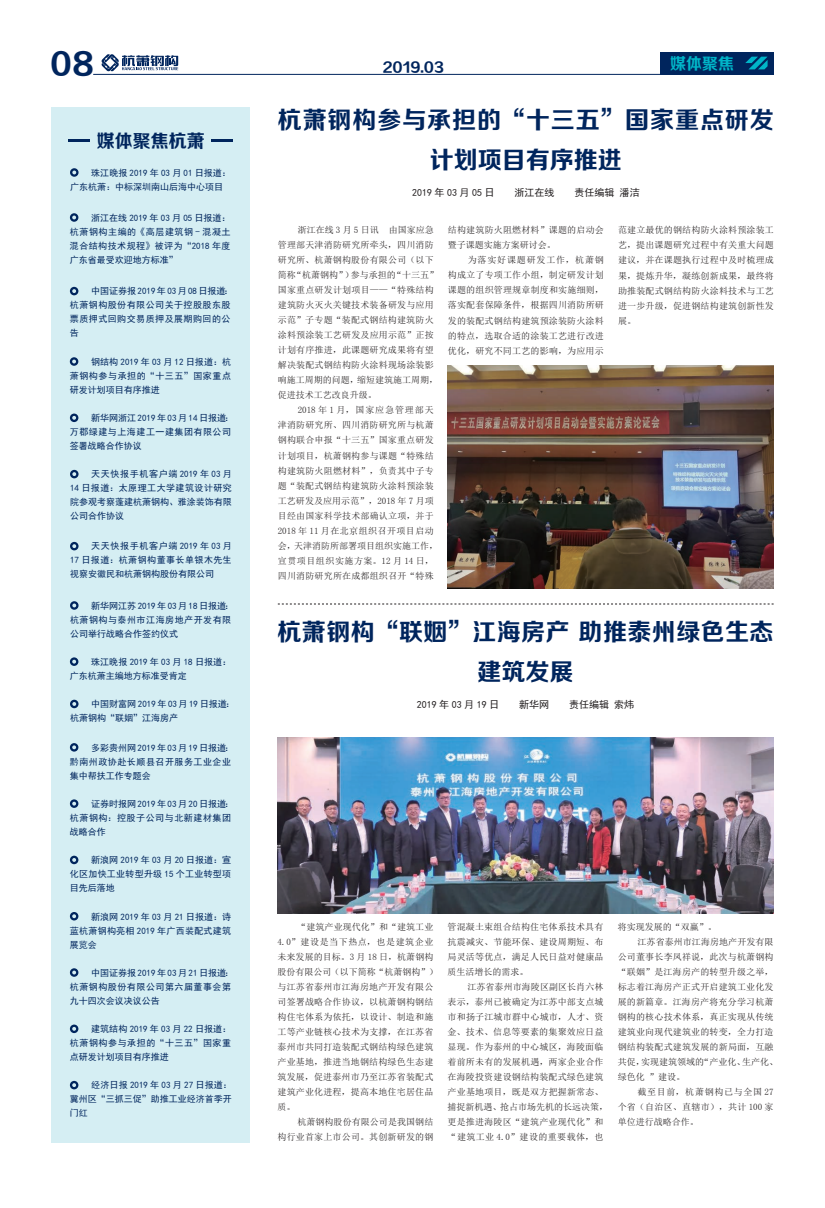
<style>
.page{position:relative;width:825px;height:1208px;background:#fff}
.page>*{position:absolute;margin:0;border:0;box-sizing:border-box;transform-origin:0 0}
.t1{font:30px "FZZCHJW GB1 0";color:#00255d}
.t2{font:24px/40px "FZZCHJW GB1 0";letter-spacing:.04em;color:#00255d;text-align:center}
.t3{font:24px/40px "FZZCHJW GB1 0";letter-spacing:.02em;color:#00255d;text-align:center}
.t4{font:18px "FZZCHJW GB1 0";color:#00255d}
.t5{font:16px "FZZCHJW GB1 0";color:#00b5c8}
.t6{font:14px "FZZCHJW GB1 0";color:#00255d}
.t7{font:10px "Sim Hei";color:#231f20}
.t8{font:9px/15px "Sim Sun";letter-spacing:.02em;color:#231f20}
.t9{font:9px/14px "Sim Hei";color:#00255d;text-align:justify}
.t10{font:9px/14px "Sim Hei";letter-spacing:.055em;color:#00255d}
.t11{font:9px/14px "Sim Hei";letter-spacing:.03em;color:#00255d}
.t12{font:9px "Sim Sun";color:#231f20}
.t13{font:9px "Sim Sun";letter-spacing:.075em;color:#231f20}
</style>
<div class="page">
<div style="left:51px;top:108px;width:198px;height:1034px;background:#d5eef3"></div>
<div style="left:660px;top:52px;width:85px;height:22px;background:#00255d"></div>
<div style="left:745px;top:52px;width:29px;height:22px;background:#00255d"></div>
<hr style="left:93px;top:74px;width:681px;height:1px;background:#00255d">
<svg style="left:745px;top:57px;width:22px;height:12px"></svg>
<svg style="left:102px;top:54px;width:76px;height:17px"></svg>
<img style="left:448px;top:365px;width:326px;height:223px">
<img style="left:277px;top:737px;width:497px;height:176px">
<svg style="left:278px;top:604px;width:496px;height:1px"></svg>
<hr style="left:68px;top:139px;width:21px;height:3px;background:#00255d">
<hr style="left:211px;top:139px;width:21px;height:3px;background:#00255d">
<div style="left:70px;top:168px;width:9px;height:9px;border:2px solid #00255d;border-radius:50%"></div>
<div style="left:70px;top:413px;width:8px;height:9px;border:2px solid #00255d;border-radius:50%"></div>
<div style="left:70px;top:601px;width:9px;height:9px;border:2px solid #00255d;border-radius:50%"></div>
<div style="left:70px;top:799px;width:8px;height:9px;border:2px solid #00255d;border-radius:50%"></div>
<div style="left:70px;top:968px;width:8px;height:8px;border:2px solid #00255d;border-radius:50%"></div>
<div style="left:70px;top:912px;width:8px;height:8px;border:2px solid #00255d;border-radius:50%"></div>
<div style="left:70px;top:1024px;width:8px;height:9px;border:2px solid #00255d;border-radius:50%"></div>
<div style="left:70px;top:657px;width:8px;height:9px;border:2px solid #00255d;border-radius:50%"></div>
<div style="left:70px;top:1080px;width:8px;height:9px;border:2px solid #00255d;border-radius:50%"></div>
<div style="left:70px;top:542px;width:9px;height:8px;border:2px solid #00255d;border-radius:50%"></div>
<div style="left:70px;top:470px;width:9px;height:8px;border:2px solid #00255d;border-radius:50%"></div>
<div style="left:70px;top:287px;width:8px;height:8px;border:2px solid #00255d;border-radius:50%"></div>
<div style="left:70px;top:743px;width:8px;height:8px;border:2px solid #00255d;border-radius:50%"></div>
<div style="left:70px;top:855px;width:8px;height:9px;border:2px solid #00255d;border-radius:50%"></div>
<div style="left:70px;top:213px;width:8px;height:9px;border:2px solid #00255d;border-radius:50%"></div>
<div style="left:70px;top:357px;width:8px;height:9px;border:2px solid #00255d;border-radius:50%"></div>
<div style="left:70px;top:699px;width:9px;height:9px;border:2px solid #00255d;border-radius:50%"></div>
<h1 class="t1" style="left:50px;top:48px;width:45px">08</h1>
<h3 class="t6" style="left:383px;top:60px;width:63px">2019.03</h3>
<h3 class="t5" style="left:670px;top:55px;width:65px">媒体聚焦</h3>
<h3 class="t4" style="left:97px;top:131px;width:109px">媒体聚焦杭萧</h3>
<p class="t9" style="left:70px;top:166px;width:162px;text-indent:21px">珠江晚报 2019 年 03 月 01 日报道：广东杭萧：中标深圳南山后海中心项目</p>
<p class="t9" style="left:70px;top:211px;width:162px;text-indent:21px">浙江在线 2019 年 03 月 05 日报道：杭萧钢构主编的《高层建筑钢 - 混凝土混合结构技术规程》被评为“2018 年度广东省最受欢迎地方标准”</p>
<p class="t10" style="left:70px;top:284px;width:164px;text-indent:21px">中国证券报 2019年 03月 08日报道：杭萧钢构股份有限公司关于控股股东股票质押式回购交易质押及展期购回的公告</p>
<p class="t9" style="left:70px;top:355px;width:163px;text-indent:21px">钢结构 2019 年 03 月 12 日报道：杭萧钢构参与承担的“十三五”国家重点研发计划项目有序推进</p>
<p class="t9" style="left:70px;top:411px;width:165px;text-align:left;text-indent:21px">新华网浙江 2019 年 03 月 14 日报道：万郡绿建与上海建工一建集团有限公司签署战略合作协议</p>
<p class="t9" style="left:70px;top:467px;width:163px;text-indent:21px">天天快报手机客户端 2019 年 03 月14 日报道：太原理工大学建筑设计研究院参观考察蓬建杭萧钢构、雅涂装饰有限公司合作协议</p>
<p class="t9" style="left:70px;top:539px;width:163px;text-indent:21px">天天快报手机客户端 2019 年 03 月17 日报道：杭萧钢构董事长单银木先生视察安徽民和杭萧钢构股份有限公司</p>
<p class="t9" style="left:70px;top:598px;width:165px;text-align:left;text-indent:21px">新华网江苏 2019 年 03 月 18 日报道：杭萧钢构与泰州市江海房地产开发有限公司举行战略合作签约仪式</p>
<p class="t9" style="left:70px;top:655px;width:163px;text-indent:21px">珠江晚报 2019 年 03 月 18 日报道：广东杭萧主编地方标准受肯定</p>
<p class="t9" style="left:70px;top:697px;width:166px;text-indent:21px">中国财富网 2019 年 03 月 19 日报道：杭萧钢构“联姻”江海房产</p>
<p class="t9" style="left:70px;top:740px;width:165px;text-align:left;text-indent:21px">多彩贵州网 2019 年 03 月 19 日报道：黔南州政协赴长顺县召开服务工业企业集中帮扶工作专题会</p>
<p class="t11" style="left:70px;top:797px;width:165px;text-indent:21px">证券时报网 2019 年 03 月 20 日报道：杭萧钢构：控股子公司与北新建材集团战略合作</p>
<p class="t9" style="left:70px;top:853px;width:163px;text-indent:21px">新浪网 2019 年 03 月 20 日报道：宣化区加快工业转型升级 15 个工业转型项目先后落地</p>
<p class="t9" style="left:70px;top:909px;width:163px;text-indent:21px">新浪网 2019 年 03 月 21 日报道：诗蓝杭萧钢构亮相 2019 年广西装配式建筑展览会</p>
<p class="t9" style="left:70px;top:965px;width:165px;text-align:left;text-indent:21px">中国证券报 2019 年 03 月 21 日报道：杭萧钢构股份有限公司第六届董事会第九十四次会议决议公告</p>
<p class="t9" style="left:70px;top:1022px;width:163px;text-indent:21px">建筑结构 2019 年 03 月 22 日报道：杭萧钢构参与承担的“十三五”国家重点研发计划项目有序推进</p>
<p class="t9" style="left:70px;top:1078px;width:163px;text-indent:21px">经济日报 2019 年 03 月 27 日报道：冀州区“三抓三促”助推工业经济首季开门红</p>
<h2 class="t2" style="left:278px;top:101px;width:497px">杭萧钢构参与承担的“十三五”国家重点研发计划项目有序推进</h2>
<p class="t7" style="left:412px;top:188px;width:84px">2019 年 03 月 05 日</p>
<p class="t7" style="left:515px;top:188px;width:41px">浙江在线</p>
<p class="t7" style="left:575px;top:188px;width:66px">责任编辑 潘洁</p>
<p class="t8" style="left:278px;top:223px;width:162px;text-indent:20px">浙江在线 3 月 5 日讯 由国家应急管理部天津消防研究所牵头，四川消防研究所、杭萧钢构股份有限公司（以下简称“杭萧钢构”）参与承担的“十三五”国家重点研发计划项目——“特殊结构建筑防火灭火关键技术装备研发与应用示范”子专题“装配式钢结构建筑防火涂料预涂装工艺研发及应用示范”正按计划有序推进，此课题研究成果将有望解决装配式钢结构防火涂料现场涂装影响施工周期的问题，缩短建筑施工周期，促进技术工艺改良升级。</p>
<p class="t8" style="left:278px;top:403px;width:162px;text-indent:20px">2018 年 1 月，国家应急管理部天津消防研究所、四川消防研究所与杭萧钢构联合申报“十三五”国家重点研发计划项目，杭萧钢构参与课题“特殊结构建筑防火阻燃材料”，负责其中子专题“装配式钢结构建筑防火涂料预涂装工艺研发及应用示范”，2018 年 7 月项目经由国家科学技术部确认立项，并于<br>2018 年 11 月在北京组织召开项目启动会，天津消防所部署项目组织实施工作，宣贯项目组织实施方案。12 月 14 日，四川消防研究所在成都组织召开“特殊</p>
<p class="t8" style="left:448px;top:223px;width:157px">结构建筑防火阻燃材料”课题的启动会暨子课题实施方案研讨会。</p>
<p class="t8" style="left:448px;top:253px;width:157px;text-align:justify;text-indent:20px">为落实好课题研发工作，杭萧钢构成立了专项工作小组，制定研发计划课题的组织管理规章制度和实施细则，落实配套保障条件，根据四川消防所研发的装配式钢结构建筑预涂装防火涂料的特点，选取合适的涂装工艺进行改进优化，研究不同工艺的影响，为应用示</p>
<p class="t8" style="left:618px;top:223px;width:157px;text-align:justify">范建立最优的钢结构防火涂料预涂装工艺，提出课题研究过程中有关重大问题建议，并在课题执行过程中及时梳理成果，提炼升华，凝练创新成果，最终将助推装配式钢结构防火涂料技术与工艺进一步升级，促进钢结构建筑创新性发展。</p>
<h2 class="t3" style="left:277px;top:613px;width:498px">杭萧钢构“联姻”江海房产 助推泰州绿色生态建筑发展</h2>
<p class="t7" style="left:417px;top:699px;width:84px">2019 年 03 月 19 日</p>
<p class="t7" style="left:519px;top:699px;width:31px">新华网</p>
<p class="t7" style="left:569px;top:699px;width:66px">责任编辑 索炜</p>
<p class="t8" style="left:277px;top:919px;width:162px;text-indent:20px">“建筑产业现代化”和“建筑工业<br>4.0”建设是当下热点，也是建筑企业未来发展的目标。3 月 18 日，杭萧钢构股份有限公司（以下简称“杭萧钢构”）与江苏省泰州市江海房地产开发有限公司签署战略合作协议，以杭萧钢构钢结构住宅体系为依托，以设计、制造和施工等产业链核心技术为支撑，在江苏省泰州市共同打造装配式钢结构绿色建筑产业基地，推进当地钢结构绿色生态建筑发展，促进泰州市乃至江苏省装配式建筑产业化进程，提高本地住宅居住品质。</p>
<p class="t8" style="left:277px;top:1114px;width:157px;text-align:right">杭萧钢构股份有限公司是我国钢结<br>构行业首家上市公司。其创新研发的钢</p>
<p class="t8" style="left:448px;top:919px;width:157px;text-align:justify">管混凝土束组合结构住宅体系技术具有抗震减灾、节能环保、建设周期短、布局灵活等优点，满足人民日益对健康品质生活增长的需求。</p>
<p class="t8" style="left:448px;top:979px;width:162px;text-indent:20px">江苏省泰州市海陵区副区长肖六林表示，泰州已被确定为江苏中部支点城市和扬子江城市群中心城市，人才、资金、技术、信息等要素的集聚效应日益显现。作为泰州的中心城区，海陵面临着前所未有的发展机遇，两家企业合作在海陵投资建设钢结构装配式绿色建筑产业基地项目，既是双方把握新常态、捕捉新机遇、抢占市场先机的长远决策，更是推进海陵区“建筑产业现代化”和“建筑工业 4.0”建设的重要载体，也</p>
<p class="t12" style="left:618px;top:922px;width:100px">将实现发展的“双赢”。</p>
<p class="t8" style="left:637px;top:934px;width:138px">江苏省泰州市江海房地产开发有限</p>
<p class="t8" style="left:618px;top:949px;width:157px">公司董事长李凤祥说，此次与杭萧钢构</p>
<p class="t8" style="left:618px;top:964px;width:157px">“联姻”是江海房产的转型升级之举，</p>
<p class="t8" style="left:618px;top:979px;width:157px">标志着江海房产正式开启建筑工业化发</p>
<p class="t8" style="left:618px;top:994px;width:157px">展的新篇章。江海房产将充分学习杭萧</p>
<p class="t8" style="left:618px;top:1009px;width:157px">钢构的核心技术体系，真正实现从传统</p>
<p class="t8" style="left:618px;top:1024px;width:157px">建筑业向现代建筑业的转变，全力打造</p>
<p class="t8" style="left:618px;top:1039px;width:157px">钢结构装配式建筑发展的新局面，互融</p>
<p class="t12" style="left:618px;top:1057px;width:162px">共促，实现建筑领域的“产业化、生产化、</p>
<p class="t8" style="left:618px;top:1069px;width:69px">绿色化 ”建设。</p>
<p class="t13" style="left:637px;top:1087px;width:138px">截至目前，杭萧钢构已与全国 27</p>
<p class="t8" style="left:618px;top:1099px;width:157px">个省（自治区、直辖市），共计 100 家</p>
<p class="t12" style="left:618px;top:1117px;width:82px">单位进行战略合作。</p>
</div>
